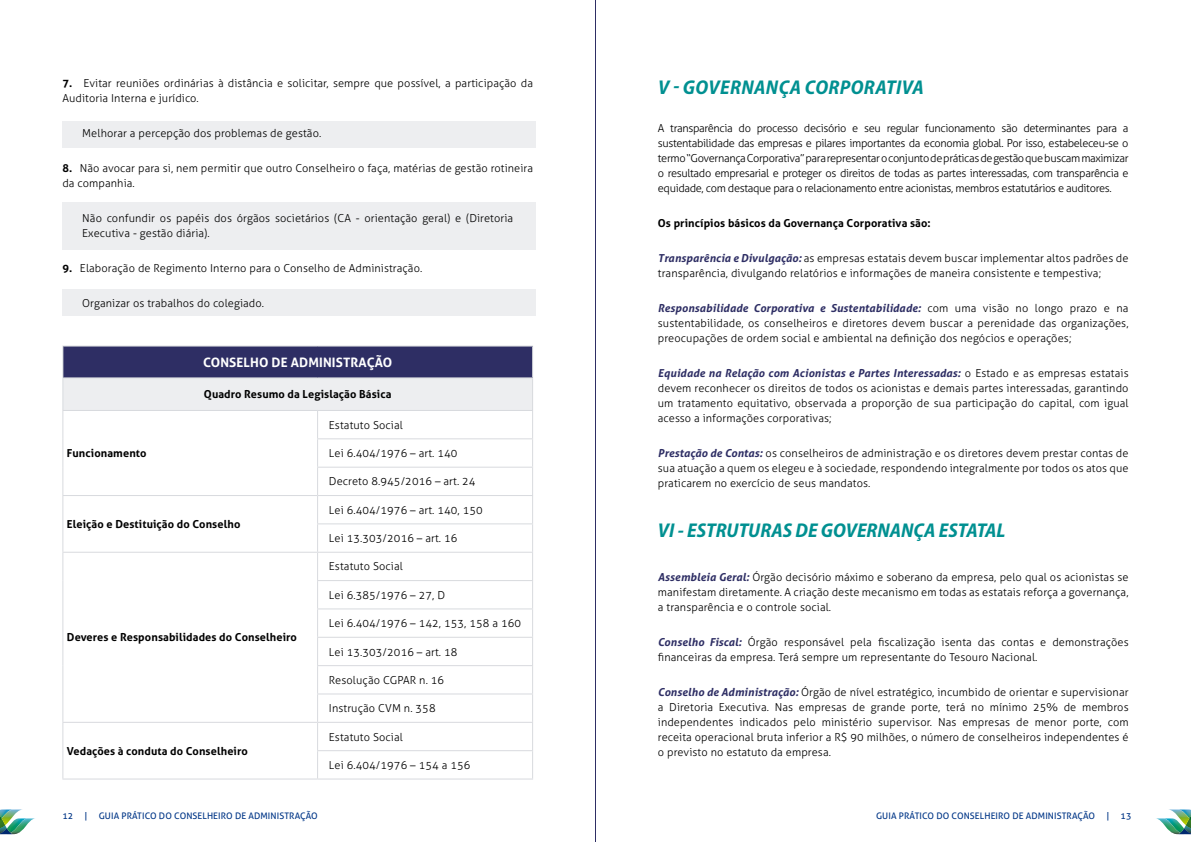
<style>
.page{position:relative;width:1191px;height:842px;background:#fff}
.page>*{position:absolute;margin:0;border:0;box-sizing:border-box;transform-origin:0 0}
.t1{font:italic 700 semi-condensed 20px "Myriad Pro";letter-spacing:.015em;color:#009091}
.t2{font:700 13px "Aller";color:#fff}
.t3{font:300 11px/15px "Aller";letter-spacing:.01em;color:#000;text-align:justify}
.t4{font:700 11px "Aller";letter-spacing:.01em;color:#000}
.t5{font:9px "Aller";letter-spacing:.01em;color:#003687}
.s1{font-weight:700}
.s2{font-weight:700;font-style:italic;color:#2e2e64}
</style>
<div class="page">
<svg style="left:1169px;top:809px;width:22px;height:25px"></svg>
<img style="left:1156px;top:818px;width:24px;height:16px">
<svg style="left:0;top:809px;width:22px;height:25px"></svg>
<img style="left:10px;top:818px;width:25px;height:16px">
<hr style="left:595px;top:0;width:1px;height:842px;background:#2e2e64">
<div style="left:62px;top:203px;width:474px;height:47px;background:#edeef0"></div>
<div style="left:62px;top:290px;width:474px;height:26px;background:#edeef0"></div>
<div style="left:62px;top:121px;width:474px;height:26px;background:#edeef0"></div>
<div style="left:63px;top:346px;width:469px;height:32px;background:#2e2e64"></div>
<div style="left:63px;top:378px;width:469px;height:32px;background:#edeef0"></div>
<hr style="left:62px;top:346px;width:255px;height:1px;background:#d8dade">
<hr style="left:62px;top:347px;width:1px;height:30px;background:#d8dade">
<hr style="left:317px;top:346px;width:216px;height:1px;background:#d8dade">
<hr style="left:532px;top:347px;width:1px;height:30px;background:#d8dade">
<hr style="left:62px;top:377px;width:255px;height:1px;background:#d8dade">
<hr style="left:62px;top:378px;width:1px;height:32px;background:#d8dade">
<hr style="left:317px;top:377px;width:216px;height:1px;background:#d8dade">
<hr style="left:532px;top:378px;width:1px;height:32px;background:#d8dade">
<hr style="left:62px;top:410px;width:255px;height:1px;background:#d8dade">
<hr style="left:317px;top:410px;width:216px;height:1px;background:#d8dade">
<hr style="left:317px;top:438px;width:216px;height:1px;background:#d8dade">
<hr style="left:317px;top:467px;width:216px;height:1px;background:#d8dade">
<hr style="left:62px;top:495px;width:255px;height:1px;background:#d8dade">
<hr style="left:317px;top:495px;width:216px;height:1px;background:#d8dade">
<hr style="left:317px;top:523px;width:216px;height:1px;background:#d8dade">
<hr style="left:62px;top:552px;width:255px;height:1px;background:#d8dade">
<hr style="left:317px;top:552px;width:216px;height:1px;background:#d8dade">
<hr style="left:317px;top:580px;width:216px;height:1px;background:#d8dade">
<hr style="left:317px;top:608px;width:216px;height:1px;background:#d8dade">
<hr style="left:317px;top:637px;width:216px;height:1px;background:#d8dade">
<hr style="left:317px;top:665px;width:216px;height:1px;background:#d8dade">
<hr style="left:317px;top:693px;width:216px;height:1px;background:#d8dade">
<hr style="left:62px;top:722px;width:255px;height:1px;background:#d8dade">
<svg style="left:62px;top:411px;width:1px;height:367px"></svg>
<hr style="left:62px;top:778px;width:255px;height:1px;background:#d8dade">
<hr style="left:317px;top:722px;width:216px;height:1px;background:#d8dade">
<hr style="left:317px;top:750px;width:216px;height:1px;background:#d8dade">
<svg style="left:317px;top:411px;width:1px;height:367px"></svg>
<svg style="left:532px;top:411px;width:1px;height:367px"></svg>
<hr style="left:317px;top:778px;width:216px;height:1px;background:#d8dade">
<p class="t3" style="left:62px;top:76px;width:472px"><span class="s1">7.</span> Evitar reuniões ordinárias à distância e solicitar, sempre que possível, a participação da<br>Auditoria Interna e jurídico.</p>
<p class="t3" style="left:82px;top:126px;width:240px">Melhorar a percepção dos problemas de gestão.</p>
<p class="t3" style="left:62px;top:161px;width:472px"><span class="s1">8.</span> Não avocar para si, nem permitir que outro Conselheiro o faça, matérias de gestão rotineira da companhia.</p>
<p class="t3" style="left:82px;top:211px;width:432px">Não confundir os papéis dos órgãos societários (CA - orientação geral) e (Diretoria<br>Executiva - gestão diária).</p>
<p class="t3" style="left:62px;top:260px;width:361px"><span class="s1">9.</span> Elaboração de Regimento Interno para o Conselho de Administração.</p>
<p class="t3" style="left:82px;top:295px;width:183px">Organizar os trabalhos do colegiado.</p>
<p class="t4" style="left:67px;top:446px;width:81px">Funcionamento</p>
<p class="t2" style="left:203px;top:354px;width:17px">Conselho</p>
<p class="t2" style="left:271px;top:354px;width:37px">de Administração</p>
<p class="t4" style="left:204px;top:387px;width:189px">Quadro Resumo da Legislação Básica</p>
<p class="t3" style="left:329px;top:417px;width:75px">Estatuto Social</p>
<p class="t3" style="left:329px;top:446px;width:130px">Lei 6.404/1976 – art. 140</p>
<p class="t3" style="left:329px;top:474px;width:148px">Decreto 8.945/2016 – art. 24</p>
<p class="t4" style="left:67px;top:517px;width:175px">Eleição e Destituição do Conselho</p>
<p class="t4" style="left:67px;top:631px;width:232px">Deveres e Responsabilidades do Conselheiro</p>
<p class="t4" style="left:67px;top:744px;width:182px">Vedações à conduta do Conselheiro</p>
<p class="t3" style="left:329px;top:502px;width:155px">Lei 6.404/1976 – art. 140, 150</p>
<p class="t3" style="left:329px;top:531px;width:130px">Lei 13.303/2016 – art. 16</p>
<p class="t3" style="left:329px;top:559px;width:75px">Estatuto Social</p>
<p class="t3" style="left:329px;top:587px;width:118px">Lei 6.385/1976 – 27, D</p>
<p class="t3" style="left:329px;top:616px;width:194px">Lei 6.404/1976 – 142, 153, 158 a 160</p>
<p class="t3" style="left:329px;top:644px;width:130px">Lei 13.303/2016 – art. 18</p>
<p class="t3" style="left:329px;top:672px;width:117px">Resolução CGPAR n. 16</p>
<p class="t3" style="left:329px;top:701px;width:108px">Instrução CVM n. 358</p>
<p class="t3" style="left:329px;top:729px;width:75px">Estatuto Social</p>
<p class="t3" style="left:329px;top:757px;width:143px">Lei 6.404/1976 – 154 a 156</p>
<h1 class="t1" style="left:658px;top:77px;width:248px">V - GOVERNANÇA CORPORATIVA</h1>
<p class="t3" style="left:658px;top:121px;width:472px">A transparência do processo decisório e seu regular funcionamento são determinantes para a sustentabilidade das empresas e pilares importantes da economia global. Por isso, estabeleceu-se o termo “Governança Corporativa” para representar o conjunto de práticas de gestão que buscam maximizar o resultado empresarial e proteger os direitos de todas as partes interessadas, com transparência e equidade, com destaque para o relacionamento entre acionistas, membros estatutários e auditores.</p>
<p class="t4" style="left:658px;top:217px;width:274px">Os princípios básicos da Governança Corporativa são:</p>
<p class="t3" style="left:658px;top:251px;width:472px"><span class="s2">Transparência e Divulgação:</span> as empresas estatais devem buscar implementar altos padrões de transparência, divulgando relatórios e informações de maneira consistente e tempestiva;</p>
<p class="t3" style="left:658px;top:301px;width:472px"><span class="s2">Responsabilidade Corporativa e Sustentabilidade:</span> com uma visão no longo prazo e na sustentabilidade, os conselheiros e diretores devem buscar a perenidade das organizações, preocupações de ordem social e ambiental na definição dos negócios e operações;</p>
<p class="t3" style="left:658px;top:365px;width:472px"><span class="s2">Equidade na Relação com Acionistas e Partes Interessadas:</span> o Estado e as empresas estatais devem reconhecer os direitos de todos os acionistas e demais partes interessadas, garantindo um tratamento equitativo, observada a proporção de sua participação do capital, com igual acesso a informações corporativas;</p>
<p class="t3" style="left:658px;top:445px;width:472px"><span class="s2">Prestação de Contas:</span> os conselheiros de administração e os diretores devem prestar contas de sua atuação a quem os elegeu e à sociedade, respondendo integralmente por todos os atos que praticarem no exercício de seus mandatos.</p>
<h1 class="t1" style="left:658px;top:520px;width:41px">VI - ESTRUTUR</h1>
<h1 class="t1" style="left:771px;top:520px;width:235px">AS DE GOVERNANÇA ESTATAL</h1>
<p class="t3" style="left:658px;top:570px;width:472px"><span class="s2">Assembleia Geral:</span> Órgão decisório máximo e soberano da empresa, pelo qual os acionistas se manifestam diretamente. A criação deste mecanismo em todas as estatais reforça a governança, a transparência e o controle social.</p>
<p class="t3" style="left:658px;top:635px;width:472px"><span class="s2">Conselho Fiscal:</span> Órgão responsável pela fiscalização isenta das contas e demonstrações financeiras da empresa. Terá sempre um representante do Tesouro Nacional.</p>
<p class="t3" style="left:658px;top:685px;width:472px"><span class="s2">Conselho de Administração:</span> Órgão de nível estratégico, incumbido de orientar e supervisionar a Diretoria Executiva. Nas empresas de grande porte, terá no mínimo 25% de membros independentes indicados pelo ministério supervisor. Nas empresas de menor porte, com receita operacional bruta inferior a R$ 90 milhões, o número de conselheiros independentes é o previsto no estatuto da empresa.</p>
<p class="t5" style="left:62px;top:810px;width:257px">12 | GUIA PRÁTICO DO CONSELHEIRO DE ADMINISTRAÇÃO</p>
<p class="t5" style="left:876px;top:810px;width:257px">GUIA PRÁTICO DO CONSELHEIRO DE ADMINISTRAÇÃO | 13</p>
</div>
